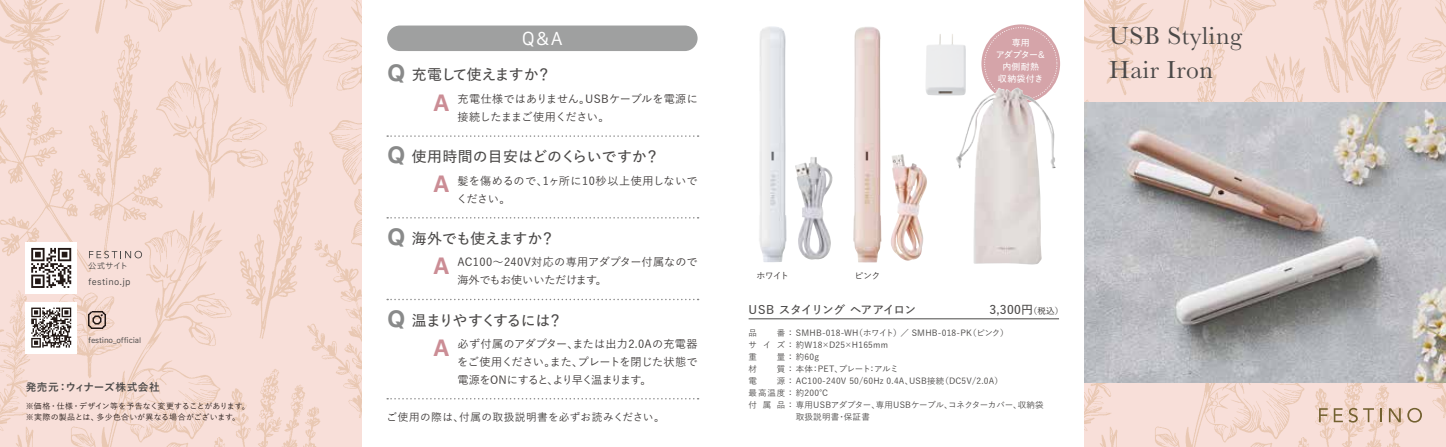
<style>
.page{position:relative;width:1446px;height:447px;background:#fff}
.page>*{position:absolute;margin:0;border:0;box-sizing:border-box;transform-origin:0 0}
.t1{font:25.5px/34px "Baskerville";letter-spacing:.025em;color:#4b4948}
.t2{font:700 23.4px "Galvji";color:#cb8d95}
.t3{font:18px "Galvji";color:#fff}
.t4{font:600 14.85px "Yu Go Pr 6 N";letter-spacing:.015em;color:#4b4948}
.t5{font:600 14.85px "Yu Go Pr 6 N";letter-spacing:-.08em;color:#4b4948}
.t6{font:600 14.85px "Yu Go Pr 6 N";letter-spacing:-.045em;color:#4b4948}
.t7{font:600 14.85px "Yu Go Pr 6 N";letter-spacing:-.02em;color:#4b4948}
.t8{font:600 12px "Yu Go Pr 6 N";color:#4b4948}
.t9{font:600 11.7px "Yu Go Pr 6 N";letter-spacing:-.055em;color:#4b4948}
.t10{font:500 11.1px/18px "Yu Go Pr 6 N";letter-spacing:-.005em;color:#3e3a39}
.t11{font:500 11.1px/18px "Yu Go Pr 6 N";letter-spacing:.02em;color:#3e3a39}
.t12{font:500 10.65px "Yu Go Pr 6 N";letter-spacing:.045em;color:#3e3a39}
.t13{font:700 10.65px "Yu Go";letter-spacing:.05em;color:#4b4948}
.t14{font:600 9px/12px "Yu Go Pr 6 N";letter-spacing:.015em;color:#fff;text-align:center}
.t15{font:500 9px "Yu Go Pr 6 N";letter-spacing:-.085em;color:#3e3a39}
.t16{font:500 8.55px/12px "Yu Go";letter-spacing:.025em;color:#4b4948}
.t17{font:500 8.55px "Yu Go";letter-spacing:-.02em;color:#4b4948}
.t18{font:500 8.55px "Yu Go";letter-spacing:-.04em;color:#4b4948}
.t19{font:500 8.55px "Yu Go";letter-spacing:.065em;color:#4b4948}
.t20{font:8.55px "Galvji";letter-spacing:.025em;color:#4b4948}
.t21{font:8.55px "Koburina Go Std W3";letter-spacing:-.045em;color:#4b4948}
.t22{font:500 7.95px/11.7px "Yu Go Pr 6 N";letter-spacing:.01em;color:#221815}
.t23{font:7.5px "Galvji";letter-spacing:-.025em;color:#4b4948}
.s1{font-family:"Galvji";font-weight:700;font-size:23.4px;color:#898a8a}
.s2{font-size:8.55px}
</style>
<div class="page">
<img style="left:0;top:0;width:362px;height:447px">
<img style="left:1084px;top:0;width:362px;height:447px">
<div style="left:387px;top:26px;width:311px;height:25px;background:#9fa0a0;border-radius:13px"></div>
<hr style="left:749px;top:318px;width:310px;height:1px;background:#4b4948">
<div style="left:981px;top:24px;width:79px;height:79px;background:#d5a4a9;border-radius:50%"></div>
<img style="left:1084px;top:102px;width:362px;height:281px">
<svg style="left:1319px;top:408px;width:9px;height:14px"></svg>
<svg style="left:1334px;top:408px;width:40px;height:14px"></svg>
<svg style="left:1380px;top:408px;width:1px;height:14px"></svg>
<svg style="left:1389px;top:408px;width:12px;height:14px"></svg>
<svg style="left:1407px;top:408px;width:15px;height:14px"></svg>
<img style="left:795px;top:157px;width:38px;height:103px">
<img style="left:759px;top:26px;width:28px;height:236px">
<img style="left:891px;top:156px;width:33px;height:105px">
<img style="left:853px;top:27px;width:28px;height:235px">
<img style="left:956px;top:87px;width:100px;height:178px">
<img style="left:926px;top:34px;width:40px;height:61px">
<div style="left:26px;top:302px;width:51px;height:51px;background:#fff"></div>
<svg style="left:31px;top:307px;width:40px;height:40px"></svg>
<img style="left:88px;top:311px;width:17px;height:17px">
<div style="left:26px;top:242px;width:51px;height:51px;background:#fff"></div>
<svg style="left:31px;top:248px;width:40px;height:40px"></svg>
<svg style="left:89px;top:251px;width:53px;height:7px"></svg>
<svg style="left:387px;top:135px;width:312px;height:2px"></svg>
<svg style="left:387px;top:217px;width:312px;height:1px"></svg>
<svg style="left:387px;top:299px;width:312px;height:1px"></svg>
<svg style="left:387px;top:398px;width:312px;height:1px"></svg>
<p class="t21" style="left:88px;top:259px;width:41px">公式サイト</p>
<p class="t20" style="left:88px;top:277px;width:44px">festino.jp</p>
<p class="t23" style="left:88px;top:336px;width:55px">festino_official</p>
<p class="t13" style="left:26px;top:381px;width:135px">発売元：ウィナーズ株式会社</p>
<p class="t22" style="left:26px;top:398px;width:226px">※価格・仕様・デザイン等を予告なく変更することがあります。※実際の製品とは、多少色合いが異なる場合がございます。　</p>
<h3 class="t3" style="left:522px;top:29px;width:42px">Q&amp;A</h3>
<h3 class="t6" style="left:387px;top:61px;width:166px"><span class="s1">Q</span> 充電して使えますか？</h3>
<h2 class="t2" style="left:433px;top:88px;width:19px">A</h2>
<p class="t10" style="left:458px;top:89px;width:242px">充電仕様ではありません。USBケーブルを電源に接続したままご使用ください。</p>
<h3 class="t4" style="left:387px;top:143px;width:274px"><span class="s1">Q</span> 使用時間の目安はどのくらいですか？</h3>
<h2 class="t2" style="left:433px;top:170px;width:19px">A</h2>
<p class="t11" style="left:456px;top:170px;width:243px">髪を傷めるので、1ヶ所に10秒以上使用しないでください。</p>
<h3 class="t7" style="left:387px;top:224px;width:169px"><span class="s1">Q</span> 海外でも使えますか？</h3>
<h2 class="t2" style="left:433px;top:252px;width:19px">A</h2>
<p class="t10" style="left:458px;top:252px;width:242px">AC100～240V対応の専用アダプター付属なので海外でもお使いいただけます。</p>
<h3 class="t5" style="left:387px;top:306px;width:177px"><span class="s1">Q</span> 温まりやすくするには？</h3>
<h2 class="t2" style="left:433px;top:333px;width:19px">A</h2>
<p class="t10" style="left:457px;top:333px;width:242px;text-align:justify">必ず付属のアダプター、または出力2.0Aの充電器をご使用ください。また、プレートを閉じた状態で電源をONにすると、より早く温まります。</p>
<p class="t12" style="left:387px;top:407px;width:280px">ご使用の際は、付属の取扱説明書を必ずお読みください。</p>
<p class="t15" style="left:756px;top:267px;width:34px">ホワイト</p>
<p class="t15" style="left:854px;top:267px;width:28px">ピンク</p>
<p class="t14" style="left:996px;top:36px;width:50px">専用<br>アダプター&amp;内側耐熱<br>収納袋付き</p>
<h1 class="t1" style="left:1109px;top:19px;width:134px">USB Styling<br>Hair Iron</h1>
<p class="t9" style="left:749px;top:298px;width:169px">USB スタイリング ヘアアイロン</p>
<p class="t16" style="left:749px;top:325px;width:10px">品</p>
<p class="t8" style="left:989px;top:298px;width:75px">3,300円<span class="s2">（税込）</span></p>
<p class="t16" style="left:748px;top:325px;width:262px;text-indent:28px">番：SMHB-018-WH（ホワイト）／ SMHB-018-PK（ピンク）サ イ ズ：約W18×D25×H165mm<br>重</p>
<p class="t16" style="left:777px;top:349px;width:44px">量：約60g</p>
<p class="t16" style="left:749px;top:361px;width:10px">材</p>
<p class="t18" style="left:777px;top:361px;width:123px">質：本体：PET、プレート：アルミ</p>
<p class="t16" style="left:749px;top:373px;width:10px">電</p>
<p class="t16" style="left:777px;top:373px;width:228px">源：AC100-240V 50/60Hz 0.4A、USB接続（DC5V/2.0A）</p>
<p class="t19" style="left:749px;top:385px;width:81px">最高温度：約200℃</p>
<p class="t17" style="left:749px;top:397px;width:297px">付 属 品：専用USBアダプター、専用USBケーブル、コネクターカバー、収納袋</p>
<p class="t16" style="left:796px;top:409px;width:75px">取扱説明書・保証書</p>
</div>
